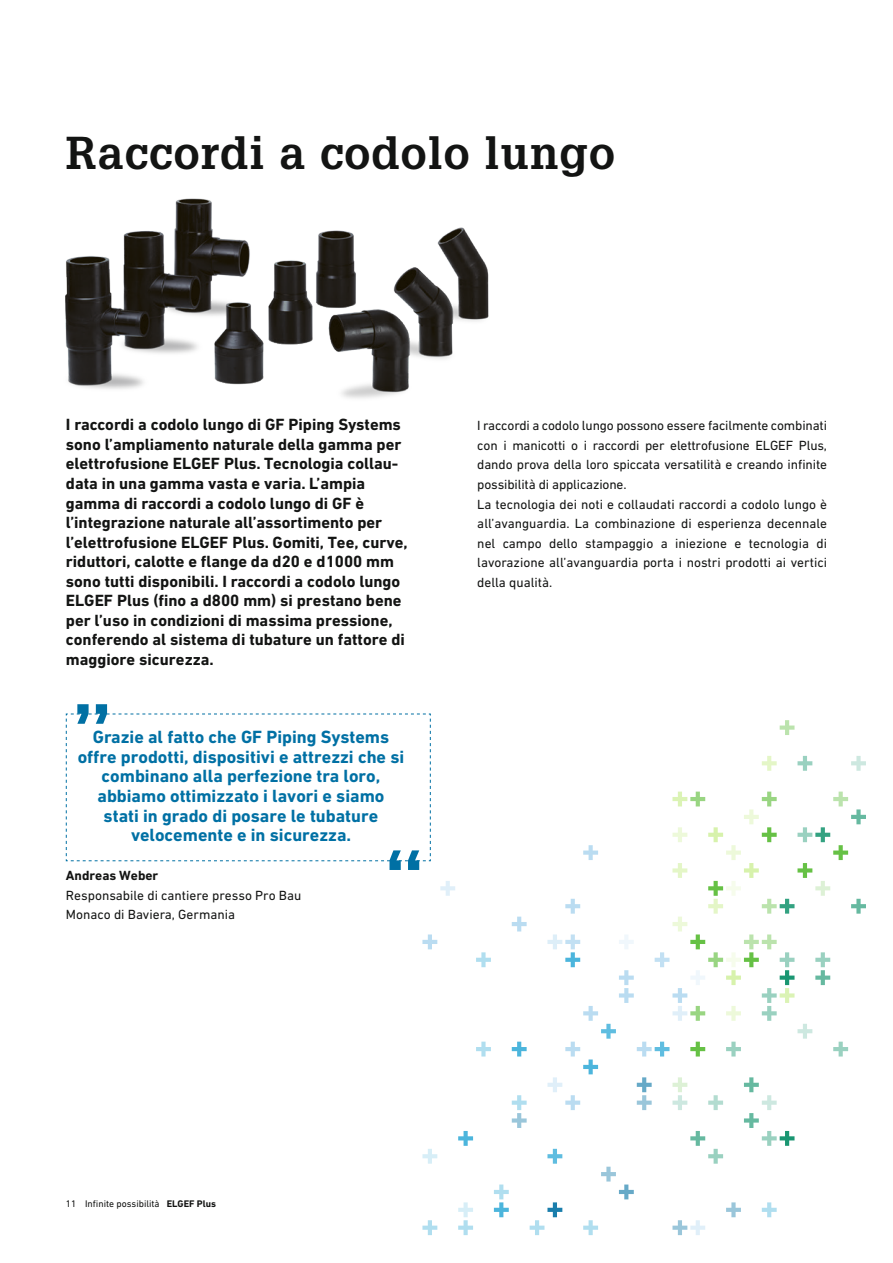
<style>
.page{position:relative;width:893px;height:1263px;background:#fff}
.page>*{position:absolute;margin:0;border:0;box-sizing:border-box;transform-origin:0 0}
.t1{font:700 45px "Glypha LT Pro";letter-spacing:.025em;color:#131413}
.t2{font:700 18px/19.5px "DIN Next W1 G";color:#0070a4;text-align:center}
.t3{font:700 16.5px/19.5px "DIN Next W1 G";color:#131413}
.t4{font:13.5px/19.5px "DIN Next W1 G";color:#131413}
.t5{font:700 13.5px "DIN Next W1 G";color:#131413}
.t6{font:9.75px "DIN Next W1 G";color:#131413}
.s1{font-weight:700}
</style>
<div class="page">
<img style="left:65px;top:198px;width:424px;height:201px">
<svg style="left:66px;top:704px;width:800px;height:531px"></svg>
<h1 class="t1" style="left:66px;top:125px;width:551px">Raccordi a codolo lungo</h1>
<p class="t3" style="left:66px;top:415px;width:343px">I raccordi a codolo lungo di GF Piping Systems sono l’ampliamento naturale della gamma per elettrofusione ELGEF Plus. Tecnologia collau&shy;data in una gamma vasta e varia. L’ampia gamma di raccordi a codolo lungo di GF è l’integrazione naturale all’assortimento per l’elettrofusione ELGEF Plus. Gomiti, Tee, curve, riduttori, calotte e flange da d20 e d1000 mm sono tutti disponibili. I raccordi a codolo lungo ELGEF Plus (fino a d800 mm) si prestano bene per l’uso in condizioni di massima pressione, conferendo al sistema di tubature un fattore di maggiore sicurezza.</p>
<p class="t4" style="left:477px;top:416px;width:351px">I raccordi a codolo lungo possono essere facilmente combinati con i manicotti o i raccordi per elettrofusione ELGEF Plus, dando prova della loro spiccata versatilità e creando infinite possibilità di applicazione.<br>La tecnologia dei noti e collaudati raccordi a codolo lungo è all’avanguardia. La combinazione di esperienza decennale nel campo dello stampaggio a iniezione e tecnologia di lavorazione all’avanguardia porta i nostri prodotti ai vertici della qualità.</p>
<p class="t2" style="left:78px;top:727px;width:328px">Grazie al fatto che GF Piping Systems offre prodotti, dispositivi e attrezzi che si combinano alla perfezione tra loro, abbiamo ottimizzato i lavori e siamo stati in grado di posare le tubature velocemente e in sicurezza.</p>
<p class="t5" style="left:66px;top:868px;width:94px">Andreas Weber</p>
<p class="t4" style="left:66px;top:885px;width:237px">Responsabile di cantiere presso Pro Bau<br>Monaco di Baviera, Germania</p>
<p class="t6" style="left:66px;top:1197px;width:152px">11 Infinite possibilità <span class="s1">ELGEF Plus</span></p>
</div>
